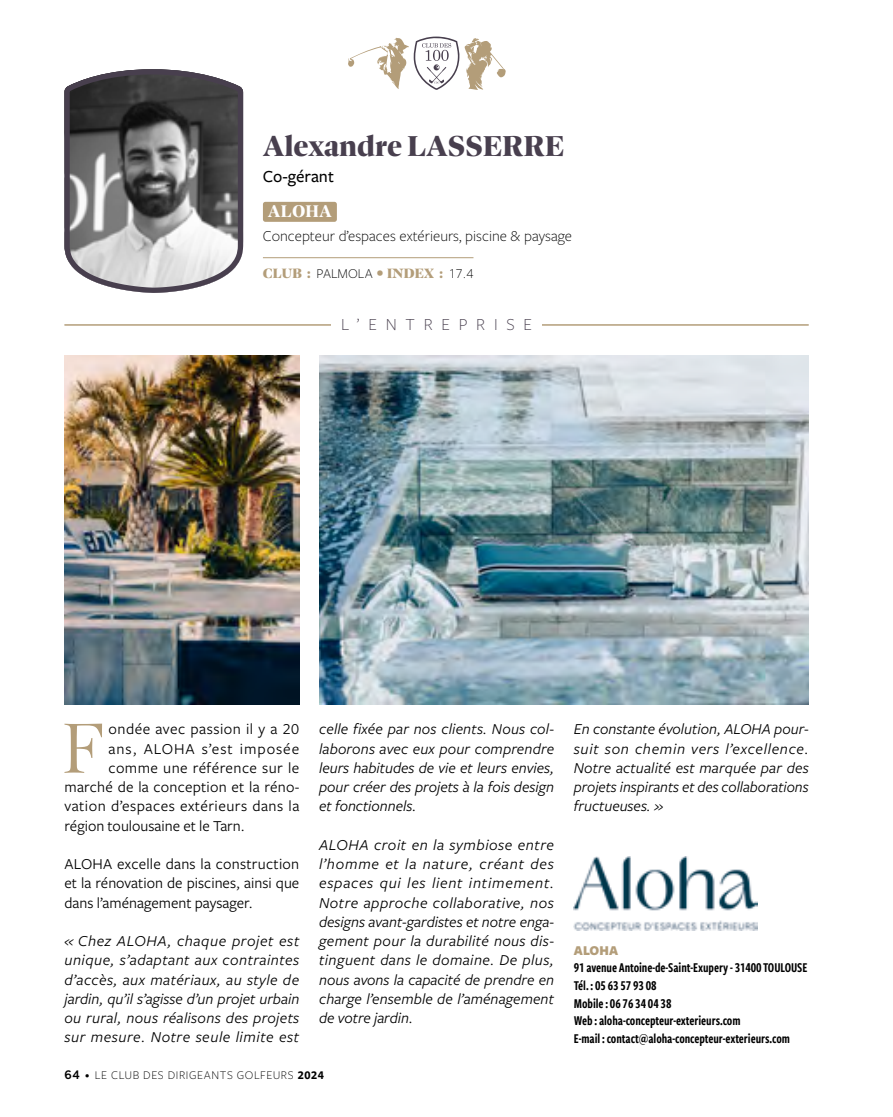
<style>
.page{position:relative;width:893px;height:1117px;background:#fff}
.page>*{position:absolute;margin:0;border:0;box-sizing:border-box;transform-origin:0 0}
.t1{font:300 73.33px "Dejanire Headline";color:#b39d79}
.t2{font:800 29.75px "Dejanire Headline";color:#483f4e}
.t3{font:300 17.5px "Freight Sans Pro";letter-spacing:.5em;color:#483f4e}
.t4{font:500 17.5px "Freight Sans Pro";color:#000}
.t5{font:700 17.5px "Dejanire Headline";letter-spacing:.005em;color:#fff}
.t6{font:italic 15.75px/19.2px "Freight Sans Pro";color:#000;text-align:justify}
.t7{font:15.75px/19.2px "Freight Sans Pro";letter-spacing:.015em;color:#000;text-align:justify}
.t8{font:300 15.75px "Freight Sans Pro";color:#000}
.t9{font:15.75px "Freight Sans Pro";letter-spacing:.055em;color:#000}
.t10{font:14px/17.5px "Freight Sans Cmp Pro Semi";letter-spacing:-.005em;color:#000}
.t11{font:900 14px "Dejanire Headline";color:#b39d79}
.t12{font:900 14px "Freight Sans Pro";letter-spacing:.01em;color:#b39d79;scale:.95 1}
.t13{font:300 12.25px "Freight Sans Pro";letter-spacing:.05em;color:#000}
.s1{font-family:"Freight Sans Pro";font-weight:300;color:#000}
.s2{font-family:"Maax";font-weight:500}
.s3{font-weight:700}
</style>
<div class="page">
<img style="left:574px;top:856px;width:184px;height:74px">
<hr style="left:64px;top:324px;width:745px;height:1px;background:#b39d79">
<div style="left:331px;top:317px;width:211px;height:16px;background:#fff"></div>
<svg style="left:64px;top:69px;width:180px;height:224px;background:#818182"></svg>
<div style="left:263px;top:202px;width:74px;height:20px;background:#b39d79;border-radius:2px"></div>
<hr style="left:263px;top:257px;width:210px;height:1px;background:#b39d79">
<img style="left:319px;top:355px;width:490px;height:349px">
<img style="left:64px;top:355px;width:235px;height:349px">
<svg style="left:348px;top:37px;width:158px;height:53px"></svg>
<h2 class="t2" style="left:263px;top:127px;width:303px">Alexandre LASSERRE</h2>
<p class="t4" style="left:263px;top:164px;width:73px">Co-gérant</p>
<p class="t5" style="left:268px;top:201px;width:65px">ALOHA</p>
<p class="t8" style="left:263px;top:226px;width:311px">Concepteur d’espaces extérieurs, piscine &amp; paysage</p>
<p class="t11" style="left:263px;top:264px;width:212px">CLUB : <span class="s1">PALMOLA</span> • INDEX : <span class="s1">17.4</span></p>
<p class="t3" style="left:341px;top:312px;width:192px">L’ENTREPRISE</p>
<h1 class="t1" style="left:62px;top:706px;width:45px">F</h1>
<p class="t7" style="left:109px;top:718px;width:192px">ondée avec passion il y a 20</p>
<p class="t9" style="left:109px;top:737px;width:192px">ans, ALOHA s’est imposée</p>
<p class="t7" style="left:109px;top:757px;width:192px">comme une référence sur le</p>
<p class="t7" style="left:64px;top:776px;width:236px">marché de la conception et la réno-</p>
<p class="t7" style="left:64px;top:795px;width:236px">vation d’espaces extérieurs dans la</p>
<p class="t7" style="left:64px;top:815px;width:182px">région toulousaine et le Tarn.</p>
<p class="t7" style="left:64px;top:853px;width:236px">ALOHA excelle dans la construction et la rénovation de piscines, ainsi que dans l’aménagement paysager.</p>
<p class="t6" style="left:64px;top:930px;width:236px">« Chez ALOHA, chaque projet est unique, s’adaptant aux contraintes d’accès, aux matériaux, au style de jardin, qu’il s’agisse d’un projet urbain ou rural, nous réalisons des projets sur mesure. Notre seule limite est</p>
<p class="t6" style="left:319px;top:718px;width:236px">celle fixée par nos clients. Nous col&shy;laborons avec eux pour comprendre leurs habitudes de vie et leurs envies, pour créer des projets à la fois design et fonctionnels.</p>
<p class="t6" style="left:319px;top:834px;width:236px">ALOHA croit en la symbiose entre l’homme et la nature, créant des espaces qui les lient intimement.<br>Notre approche collaborative, nos designs avant-gardistes et notre enga&shy;gement pour la durabilité nous dis&shy;tinguent dans le domaine. De plus, nous avons la capacité de prendre en charge l’ensemble de l’aménagement de votre jardin.</p>
<p class="t13" style="left:64px;top:1066px;width:261px"><span class="s2">64 •</span> LE CLUB DES DIRIGEANTS GOLFEURS <span class="s3">2024</span></p>
<p class="t6" style="left:574px;top:718px;width:236px">En constante évolution, ALOHA pour&shy;suit son chemin vers l’excellence.<br>Notre actualité est marquée par des projets inspirants et des collaborations fructueuses. »</p>
<p class="t12" style="left:574px;top:940px;width:48px">ALOHA</p>
<p class="t10" style="left:574px;top:958px;width:235px">91 avenue Antoine-de-Saint-Exupery - 31400 TOULOUSE Tél. : 05 63 57 93 08<br>Mobile : 06 76 34 04 38<br>Web : aloha-concepteur-exterieurs.com<br>E-mail : contact@aloha-concepteur-exterieurs.com</p>
</div>
